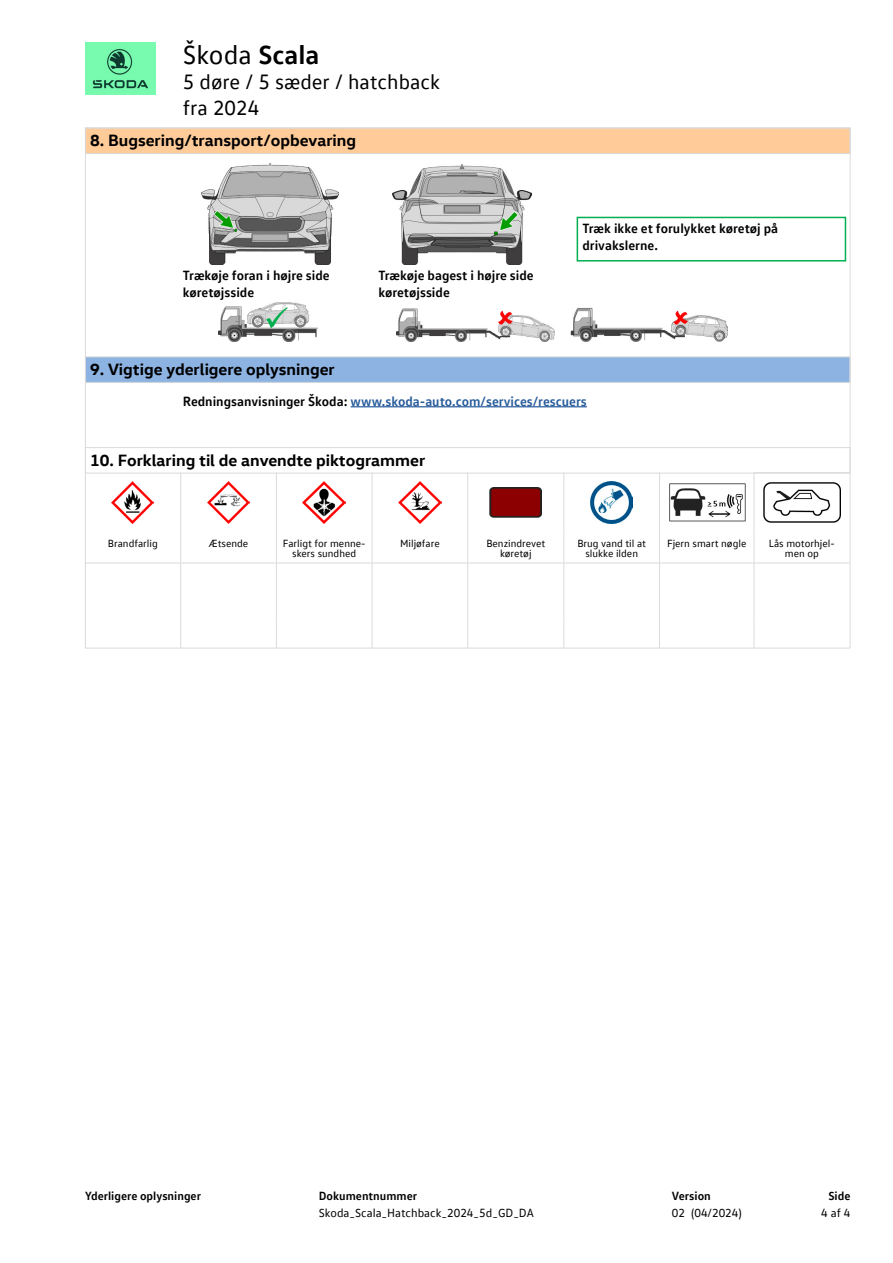
<style>
.page{position:relative;width:893px;height:1263px;background:#fff}
.page>*{position:absolute;margin:0;border:0;box-sizing:border-box;transform-origin:0 0}
.t1{font:27px "VW Text Office";color:#000}
.t2{font:21px/25.5px "VW Text Office";color:#000}
.Kapiteltitel{font:700 16.5px "VW Head Office";color:#000}
.Warntext{font:700 13.5px "VW Text Office";color:#000}
.Warntext-2{font:700 13.5px "VW Text Office";color:#275b9b}
.Hinweistext{font:700 13.5px/16.5px "VW Text Office";color:#000}
.Fusszeile{font:12px "VW Text Office";color:#000}
.Fusszeile_fett{font:700 12px "VW Text Office";color:#000}
.Legende_Kap_10{font:10.5px/10.5px "VW Text Office";color:#000;text-align:center}
.s1{font-weight:700}
.s2{color:#000}
</style>
<div class="page">
<img style="left:85px;top:43px;width:71px;height:52px">
<div style="left:85px;top:447px;width:765px;height:26px;border:1px solid #dadada"></div>
<hr style="left:180px;top:563px;width:1px;height:59px;background:#dadada">
<hr style="left:276px;top:563px;width:1px;height:59px;background:#dadada">
<hr style="left:372px;top:563px;width:1px;height:59px;background:#dadada">
<hr style="left:467px;top:563px;width:1px;height:59px;background:#dadada">
<hr style="left:563px;top:563px;width:1px;height:59px;background:#dadada">
<hr style="left:659px;top:563px;width:1px;height:59px;background:#dadada">
<hr style="left:754px;top:563px;width:96px;height:1px;background:#dadada">
<hr style="left:754px;top:563px;width:1px;height:59px;background:#dadada">
<svg style="left:180px;top:622px;width:1px;height:26px"></svg>
<svg style="left:276px;top:622px;width:1px;height:26px"></svg>
<svg style="left:372px;top:622px;width:1px;height:26px"></svg>
<svg style="left:467px;top:622px;width:1px;height:26px"></svg>
<svg style="left:563px;top:622px;width:1px;height:26px"></svg>
<svg style="left:659px;top:622px;width:1px;height:26px"></svg>
<svg style="left:754px;top:622px;width:1px;height:26px"></svg>
<hr style="left:85px;top:648px;width:96px;height:1px;background:#dadada">
<hr style="left:181px;top:648px;width:95px;height:1px;background:#dadada">
<hr style="left:276px;top:648px;width:96px;height:1px;background:#dadada">
<hr style="left:372px;top:648px;width:96px;height:1px;background:#dadada">
<hr style="left:468px;top:648px;width:96px;height:1px;background:#dadada">
<hr style="left:564px;top:648px;width:95px;height:1px;background:#dadada">
<hr style="left:659px;top:648px;width:95px;height:1px;background:#dadada">
<hr style="left:754px;top:648px;width:96px;height:1px;background:#dadada">
<hr style="left:180px;top:473px;width:1px;height:59px;background:#dadada">
<hr style="left:276px;top:473px;width:1px;height:59px;background:#dadada">
<hr style="left:372px;top:473px;width:1px;height:59px;background:#dadada">
<hr style="left:467px;top:473px;width:1px;height:59px;background:#dadada">
<hr style="left:563px;top:473px;width:1px;height:59px;background:#dadada">
<hr style="left:754px;top:472px;width:96px;height:1px;background:#dadada">
<hr style="left:180px;top:532px;width:1px;height:31px;background:#dadada">
<hr style="left:276px;top:532px;width:1px;height:31px;background:#dadada">
<hr style="left:372px;top:532px;width:1px;height:31px;background:#dadada">
<hr style="left:467px;top:532px;width:1px;height:31px;background:#dadada">
<hr style="left:563px;top:532px;width:1px;height:31px;background:#dadada">
<hr style="left:85px;top:563px;width:96px;height:1px;background:#dadada">
<hr style="left:181px;top:563px;width:95px;height:1px;background:#dadada">
<hr style="left:276px;top:563px;width:96px;height:1px;background:#dadada">
<hr style="left:372px;top:563px;width:96px;height:1px;background:#dadada">
<hr style="left:468px;top:563px;width:96px;height:1px;background:#dadada">
<hr style="left:564px;top:563px;width:95px;height:1px;background:#dadada">
<hr style="left:659px;top:473px;width:1px;height:59px;background:#dadada">
<hr style="left:659px;top:532px;width:1px;height:31px;background:#dadada">
<hr style="left:659px;top:563px;width:95px;height:1px;background:#dadada">
<hr style="left:754px;top:473px;width:1px;height:59px;background:#dadada">
<hr style="left:754px;top:532px;width:1px;height:31px;background:#dadada">
<img style="left:111px;top:481px;width:43px;height:43px">
<img style="left:207px;top:481px;width:43px;height:43px">
<img style="left:303px;top:481px;width:42px;height:43px">
<img style="left:399px;top:481px;width:42px;height:43px">
<img style="left:489px;top:487px;width:53px;height:31px">
<img style="left:590px;top:481px;width:43px;height:42px">
<img style="left:669px;top:484px;width:77px;height:37px">
<img style="left:763px;top:482px;width:77px;height:41px">
<div style="left:85px;top:357px;width:765px;height:25px;background:#8db3e2"></div>
<div style="left:85px;top:356px;width:765px;height:27px;border:1px solid #dadada"></div>
<hr style="left:351px;top:406px;width:236px;height:1px;background:#275b9b">
<div style="left:85px;top:128px;width:765px;height:25px;background:#fc9"></div>
<div style="left:85px;top:128px;width:765px;height:26px;border:1px solid #dadada"></div>
<div style="left:577px;top:217px;width:269px;height:45px;border:2px solid #00b050"></div>
<img style="left:219px;top:302px;width:99px;height:39px">
<img style="left:396px;top:307px;width:331px;height:34px">
<hr style="left:85px;top:128px;width:765px;height:1px;background:#dadada">
<hr style="left:85px;top:128px;width:1px;height:520px;background:#dadada">
<hr style="left:850px;top:128px;width:1px;height:520px;background:#dadada">
<img style="left:202px;top:164px;width:136px;height:101px">
<img style="left:393px;top:164px;width:138px;height:101px">
<h1 class="t1" style="left:183px;top:38px;width:138px">Škoda <span class="s1">Scala</span></h1>
<h2 class="t2" style="left:183px;top:69px;width:259px">5 døre / 5 sæder / hatchback fra 2024</h2>
<p class="Kapiteltitel" style="left:90px;top:130px;width:268px">8. Bugsering/transport/opbevaring</p>
<p class="Warntext" style="left:183px;top:267px;width:148px">Trækøje foran i højre side</p>
<p class="Warntext" style="left:183px;top:283px;width:73px">køretøjsside</p>
<p class="Warntext" style="left:378px;top:267px;width:157px">Trækøje bagest i højre side</p>
<p class="Warntext" style="left:378px;top:283px;width:73px">køretøjsside</p>
<p class="Hinweistext" style="left:582px;top:220px;width:197px">Træk ikke et forulykket køretøj på drivakslerne.</p>
<p class="Kapiteltitel" style="left:90px;top:359px;width:246px">9. Vigtige yderligere oplysninger</p>
<p class="Warntext-2" style="left:183px;top:392px;width:406px"><span class="s2">Redningsanvisninger Škoda:</span> www.skoda-auto.com/services/rescuers</p>
<p class="Kapiteltitel" style="left:90px;top:449px;width:337px">10. Forklaring til de anvendte piktogrammer</p>
<p class="Legende_Kap_10" style="left:108px;top:537px;width:52px">Brandfarlig</p>
<p class="Legende_Kap_10" style="left:209px;top:537px;width:41px">Ætsende</p>
<p class="Legende_Kap_10" style="left:283px;top:537px;width:84px">Farligt for menne&shy;skers sundhed</p>
<p class="Legende_Kap_10" style="left:400px;top:537px;width:41px">Miljøfare</p>
<p class="Legende_Kap_10" style="left:486px;top:537px;width:60px">Benzindrevet køretøj</p>
<p class="Legende_Kap_10" style="left:577px;top:537px;width:70px">Brug vand til at slukke ilden</p>
<p class="Legende_Kap_10" style="left:667px;top:537px;width:81px">Fjern smart nøgle</p>
<p class="Legende_Kap_10" style="left:769px;top:537px;width:67px">Lås motorhjel&shy;men op</p>
<p class="Fusszeile_fett" style="left:85px;top:1188px;width:117px">Yderligere oplysninger</p>
<p class="Fusszeile_fett" style="left:319px;top:1188px;width:100px">Dokumentnummer</p>
<p class="Fusszeile" style="left:319px;top:1206px;width:216px">Skoda_Scala_Hatchback_2024_5d_GD_DA</p>
<p class="Fusszeile_fett" style="left:672px;top:1188px;width:40px">Version</p>
<p class="Fusszeile" style="left:672px;top:1206px;width:72px">02 (04/2024)</p>
<p class="Fusszeile_fett" style="left:828px;top:1188px;width:24px">Side</p>
<p class="Fusszeile" style="left:821px;top:1206px;width:31px">4 af 4</p>
</div>
